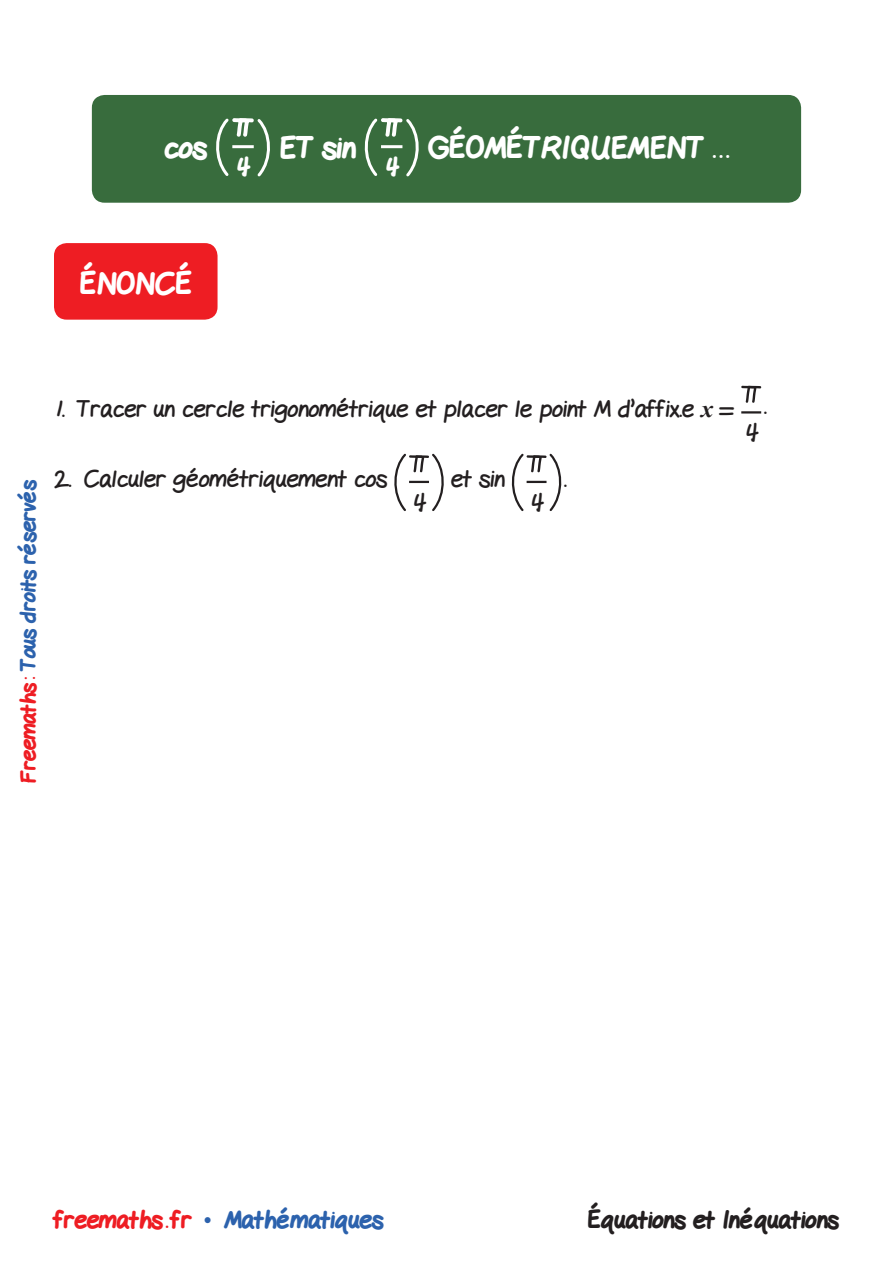
<style>
.page{position:relative;width:893px;height:1263px;background:#fff}
.page>*{position:absolute;margin:0;border:0;box-sizing:border-box;transform-origin:0 0}
.t1{font:800 30px "Gel Pen";color:#fff}
.t2{font:24px "Gel Pen";color:#231f20}
.t3{font:800 24px "Gel Pen";color:#2c62ad}
.t4{font:800 24px "Gel Pen";color:#231f20}
.t5{font:800 24px "Gel Pen";color:#fff}
.t6{font:800 21px "Gel Pen";letter-spacing:-.01em;color:#2c62ad}
.s1{color:#ee1d23}
.s2{font-family:"Times New Roman";font-weight:700;font-style:italic}
.s3{font-family:"Times New Roman";font-weight:400}
</style>
<div class="page">
<div style="left:54px;top:243px;width:164px;height:77px;background:#ee1d23;border-radius:13px"></div>
<div style="left:92px;top:95px;width:709px;height:108px;background:#386c3d;border-radius:13px"></div>
<svg style="left:216px;top:118px;width:54px;height:59px"></svg>
<svg style="left:364px;top:118px;width:55px;height:59px"></svg>
<hr style="left:741px;top:411px;width:20px;height:2px;background:#231f20">
<svg style="left:741px;top:386px;width:20px;height:17px"></svg>
<svg style="left:394px;top:453px;width:50px;height:58px"></svg>
<svg style="left:511px;top:453px;width:51px;height:59px"></svg>
<p class="t1" style="left:164px;top:124px;width:45px">cos</p>
<p class="t5" style="left:236px;top:147px;width:16px">4</p>
<p class="t1" style="left:279px;top:124px;width:78px">ET sin</p>
<p class="t5" style="left:384px;top:147px;width:16px">4</p>
<p class="t1" style="left:428px;top:124px;width:303px">GÉOMÉTRIQUEMENT . . .</p>
<p class="t1" style="left:80px;top:260px;width:114px">ÉNONCÉ</p>
<p class="t6" style="left:12px;top:783px;width:305px;rotate:-90deg"><span class="s1">Freemaths:</span> Tous droits réservés</p>
<p class="t2" style="left:54px;top:390px;width:682px">1. Tracer un cercle trigonométrique et placer le point M d’affix.e <span class="s2">x</span> =</p>
<p class="t2" style="left:54px;top:459px;width:335px">2. Calculer géométriquement cos</p>
<p class="t2" style="left:412px;top:482px;width:16px">4</p>
<p class="t2" style="left:451px;top:459px;width:55px">et sin</p>
<p class="t2" style="left:529px;top:482px;width:16px">4</p>
<p class="t2" style="left:564px;top:459px;width:4px">.</p>
<p class="t2" style="left:764px;top:387px;width:4px">.</p>
<p class="t2" style="left:744px;top:412px;width:16px">4</p>
<p class="t3" style="left:54px;top:1201px;width:331px"><span class="s1">freemaths . fr</span> <span class="s3">•</span> Mathématiques</p>
<p class="t4" style="left:587px;top:1201px;width:253px">Équations et Inéquations</p>
</div>
